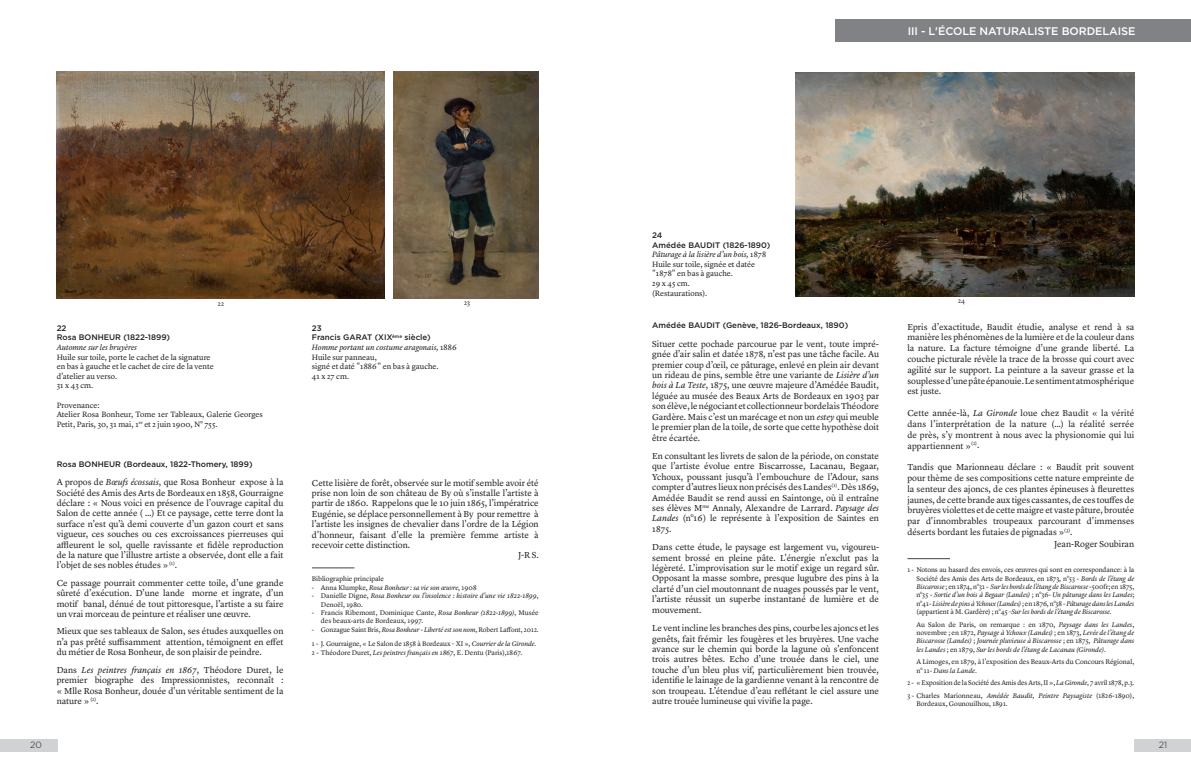
<style>
.page{position:relative;width:1191px;height:766px;background:#fff}
.page>*{position:absolute;margin:0;border:0;box-sizing:border-box;transform-origin:0 0}
.t1{font:500 11px "Gotham";letter-spacing:-.01em;color:#fff}
.t2{font:9px/10.4px "Lyon Text";color:#231f20;text-align:justify}
.t3{font:300 9px "Gotham";color:#231f20}
.t4{font:8px/9.6px "Lyon Text";color:#231f20}
.t5{font:500 8px/9.6px "Gotham";color:#231f20}
.t6{font:italic 8px "Lyon Text";color:#231f20}
.t7{font:italic 7px/8.4px "Lyon Text";letter-spacing:-.005em;color:#231f20;text-align:justify}
.t8{font:7px/8.4px "Lyon Text";color:#231f20}
.s1{font-style:italic}
.s2{font-style:normal}
</style>
<div class="page">
<div style="left:0;top:738px;width:57px;height:13px;background:#d1d2d4"></div>
<img style="left:56px;top:71px;width:328px;height:227px">
<img style="left:394px;top:71px;width:145px;height:227px">
<div style="left:1134px;top:738px;width:57px;height:13px;background:#d1d2d4"></div>
<img style="left:795px;top:72px;width:339px;height:224px">
<hr style="left:907px;top:558px;width:43px;height:1px;background:#231f20">
<hr style="left:312px;top:567px;width:42px;height:1px;background:#231f20">
<div style="left:835px;top:19px;width:356px;height:23px;background:#808285"></div>
<p class="t3" style="left:30px;top:739px;width:13px">20</p>
<p class="t8" style="left:218px;top:298px;width:8px">22</p>
<p class="t8" style="left:464px;top:298px;width:8px">23</p>
<p class="t5" style="left:57px;top:323px;width:115px">22<br>Rosa BONH EU R (1822-1899)</p>
<p class="t6" style="left:57px;top:341px;width:82px">Automne sur les bruyères</p>
<p class="t4" style="left:57px;top:351px;width:158px">Huile sur toile, porte le cachet de la signature en bas à gauche et le cachet de cire de la vente d’atelier au verso.<br>31 x 43 cm.</p>
<p class="t4" style="left:57px;top:399px;width:208px">Provenance:<br>Atelier Rosa Bonheur, Tome 1er Tableaux, Galerie Georges<br>Petit, Paris, 30, 31 mai, 1<sup>er</sup> et 2 juin 1900, N° 755.</p>
<p class="t5" style="left:57px;top:459px;width:197px">Rosa BONH EU R (Bordeaux, 1822-Thomery, 1899)</p>
<p class="t2" style="left:57px;top:476px;width:228px">A propos de <span class="s1">Bœufs écossais</span>, que Rosa Bonheur expose à la Société des Amis des Arts de Bordeaux en 1858, Gourraigne déclare : « Nous voici en présence de l’ouvrage capital du Salon de cette année ( …) Et ce paysage, cette terre dont la surface n’est qu’à demi couverte d’un gazon court et sans vigueur, ces souches ou ces excroissances pierreuses qui affleurent le sol, quelle ravissante et fidèle reproduction de la nature que l’illustre artiste a observée, dont elle a fait l’objet de ses nobles études » <sup>(1)</sup>.</p>
<p class="t2" style="left:57px;top:576px;width:228px">Ce passage pourrait commenter cette toile, d’une grande sûreté d’exécution. D’une lande morne et ingrate, d’un motif banal, dénué de tout pittoresque, l’artiste a su faire un vrai morceau de peinture et réaliser une œuvre.</p>
<p class="t2" style="left:57px;top:625px;width:228px">Mieux que ses tableaux de Salon, ses études auxquelles on n’a pas prêté suffisamment attention, témoignent en effet du métier de Rosa Bonheur, de son plaisir de peindre.</p>
<p class="t2" style="left:57px;top:663px;width:228px">Dans <span class="s1">Les peintres français en 1867</span>, Théodore Duret, le premier biographe des Impressionnistes, reconnaît : « Mlle Rosa Bonheur, douée d'un véritable sentiment de la nature » <sup>(2)</sup>.</p>
<p class="t5" style="left:312px;top:323px;width:120px">23<br>Francis GARAT (XIX<sup>ème</sup> siècle)</p>
<p class="t4" style="left:312px;top:342px;width:146px"><span class="s1">Homme portant un costume aragonais,</span> 1886<br>Huile sur panneau,<br>signé et daté "1886" en bas à gauche.<br>41 x 27 cm.</p>
<p class="t2" style="left:312px;top:476px;width:228px">Cette lisière de forêt, observée sur le motif semble avoir été</p>
<p class="t2" style="left:312px;top:487px;width:228px">prise non loin de son château de By où s’installe l’artiste à</p>
<p class="t2" style="left:312px;top:497px;width:228px">partir de 1860. Rappelons que le 10 juin 1865, l’impératrice</p>
<p class="t2" style="left:312px;top:507px;width:228px">Eugénie, se déplace personnellement à By pour remettre à</p>
<p class="t2" style="left:312px;top:518px;width:228px">l’artiste les insignes de chevalier dans l'ordre de la Légion</p>
<p class="t2" style="left:312px;top:528px;width:228px">d'honneur, faisant d'elle la première femme artiste à</p>
<p class="t2" style="left:312px;top:539px;width:100px">recevoir cette distinction.</p>
<p class="t2" style="left:518px;top:549px;width:22px">J-R S.</p>
<p class="t8" style="left:312px;top:574px;width:74px">Bibliographie principale</p>
<p class="t7" style="left:312px;top:582px;width:166px"><span class="s2">- Anna Klumpke,</span> Rosa Bonheur : sa vie son œuvre<span class="s2">, 1908</span></p>
<p class="t7" style="left:321px;top:591px;width:219px;text-indent:-9px"><span class="s2">- Danielle Digne,</span> Rosa Bonheur ou l'insolence : histoire d'une vie 1822-1899<span class="s2">,<br>Denoël, 1980.</span></p>
<p class="t8" style="left:321px;top:607px;width:219px;text-indent:-9px">- Francis Ribemont, Dominique Cante, <span class="s1">Rosa Bonheur (1822-1899)</span>, Musée des beaux-arts de Bordeaux, 1997.</p>
<p class="t8" style="left:312px;top:621px;width:228px;line-height:14.4px">- Gonzague Saint Bris, <span class="s1">Rosa Bonheur - Liberté est son nom</span>, Robert Laffont, 2012.<br>1 - J. Gourraigne, « Le Salon de 1858 à Bordeaux – XI », <span class="s1">Courrier de la Gironde</span>.</p>
<p class="t8" style="left:312px;top:647px;width:212px">2 - Théodore Duret, <span class="s1">Les peintres français en 1867</span>, E. Dentu (Paris),1867.</p>
<p class="t1" style="left:907px;top:24px;width:81px">I iI - l'école nat</p>
<p class="t1" style="left:1002px;top:24px;width:17px">ural</p>
<p class="t1" style="left:1034px;top:24px;width:12px">iste</p>
<p class="t1" style="left:1061px;top:24px;width:26px">bordela</p>
<p class="t1" style="left:1117px;top:24px;width:11px">ise</p>
<p class="t5" style="left:652px;top:230px;width:120px">24<br>Amédée BAU DIT (1826-1890)</p>
<p class="t4" style="left:652px;top:249px;width:115px"><span class="s1">Pâturage à la lisière d’un bois,</span> 1878<br>Huile sur toile, signée et datée "1878" en bas à gauche.<br>29 x 45 cm.<br>(Restaurations).</p>
<p class="t5" style="left:652px;top:320px;width:197px">Amédée BAU DIT (Genève, 1826-Bordeaux, 1890)</p>
<p class="t2" style="left:652px;top:338px;width:228px">Situer cette pochade parcourue par le vent, toute impré&shy;gnée d’air salin et datée 1878, n’est pas une tâche facile. Au premier coup d’œil, ce pâturage, enlevé en plein air devant un rideau de pins, semble être une variante de <span class="s1">Lisière d’un bois à La Teste</span>, 1875, une œuvre majeure d’Amédée Baudit, léguée au musée des Beaux Arts de Bordeaux en 1903 par son élève, le négociant et collectionneur bordelais Théodore Gardère. Mais c’est un marécage et non un <span class="s1">estey</span> qui meuble le premier plan de la toile, de sorte que cette hypothèse doit être écartée.</p>
<p class="t2" style="left:652px;top:450px;width:228px">En consultant les livrets de salon de la période, on constate que l’artiste évolue entre Biscarrosse, Lacanau, Begaar, Ychoux, poussant jusqu’à l’embouchure de l’Adour, sans compter d’autres lieux non précisés des Landes<sup>(1)</sup>. Dès 1869, Amédée Baudit se rend aussi en Saintonge, où il entraîne ses élèves M<sup>me</sup> Annaly, Alexandre de Larrard. <span class="s1">Paysage des Landes</span> (n°16) le représente à l’exposition de Saintes en 1875.</p>
<p class="t2" style="left:652px;top:541px;width:228px">Dans cette étude, le paysage est largement vu, vigoureu&shy;sement brossé en pleine pâte. L'énergie n'exclut pas la légèreté. L’improvisation sur le motif exige un regard sûr.<br>Opposant la masse sombre, presque lugubre des pins à la clarté d’un ciel moutonnant de nuages poussés par le vent, l’artiste réussit un superbe instantané de lumière et de mouvement.</p>
<p class="t2" style="left:652px;top:622px;width:228px">Le vent incline les branches des pins, courbe les ajoncs et les genêts, fait frémir les fougères et les bruyères. Une vache avance sur le chemin qui borde la lagune où s’enfoncent trois autres bêtes. Echo d’une trouée dans le ciel, une touche d’un bleu plus vif, particulièrement bien trouvée, identifie le lainage de la gardienne venant à la rencontre de son troupeau. L’étendue d’eau reflétant le ciel assure une autre trouée lumineuse qui vivifie la page.</p>
<p class="t8" style="left:958px;top:296px;width:8px">24</p>
<p class="t2" style="left:907px;top:320px;width:228px;line-height:10.8px">Epris d’exactitude, Baudit étudie, analyse et rend à sa manière les phénomènes de la lumière et de la couleur dans la nature. La facture témoigne d’une grande liberté. La couche picturale révèle la trace de la brosse qui court avec agilité sur le support. La peinture a la saveur grasse et la souplesse d’une pâte épanouie. Le sentiment atmosphérique est juste.</p>
<p class="t2" style="left:907px;top:407px;width:228px;line-height:10.8px">Cette année-là, <span class="s1">La Gironde</span> loue chez Baudit « la vérité dans l’interprétation de la nature (…) la réalité serrée de près, s’y montrent à nous avec la physionomie qui lui appartiennent »<sup>(2)</sup>.</p>
<p class="t2" style="left:907px;top:461px;width:228px;line-height:10.8px">Tandis que Marionneau déclare : « Baudit prit souvent pour thème de ses compositions cette nature empreinte de la senteur des ajoncs, de ces plantes épineuses à fleurettes jaunes, de cette brande aux tiges cassantes, de ces touffes de bruyères violettes et de cette maigre et vaste pâture, broutée par d'innombrables troupeaux parcourant d'immenses déserts bordant les futaies de pignadas »<sup>(3)</sup>.</p>
<p class="t2" style="left:1054px;top:538px;width:82px">Jean-Roger Soubiran</p>
<p class="t7" style="left:916px;top:565px;width:219px;text-indent:-9px"><span class="s2">1 - Notons au hasard des envois, ces œuvres qui sont en correspondance: à la Société des Amis des Arts de Bordeaux, en 1873, n°53 -</span> Bords de l’étang de Biscarosse <span class="s2">; en 1874, n°31 -</span> Sur les bords de l’étang de Biscarosse <span class="s2">-500fr; en 1875, n°35 -</span> Sortie d’un bois à Begaar (Landes) <span class="s2">; n°36-</span> Un pâturage dans les Landes<span class="s2">; n°41-</span> Lisière de pins à Ychoux (Landes) <span class="s2">; en 1876, n°38 -</span> Pâturage dans les Landes <span class="s2">(appartient à M. Gardère) ; n°45 –</span>Sur les bords de l’étang de Biscarosse.</p>
<p class="t7" style="left:916px;top:619px;width:219px"><span class="s2">Au Salon de Paris, on remarque : en 1870,</span> Paysage dans les Landes<span class="s2">, novembre ; en 1872,</span> Paysage à Ychoux (Landes) <span class="s2">; en 1873,</span> Levée de l’étang de Biscarosse (Landes) <span class="s2">;</span> Journée pluvieuse à Biscarosse <span class="s2">; en 1875,</span> Pâturage dans les Landes <span class="s2">; en 1879,</span> Sur les bords de l’étang de Lacanau (Gironde)<span class="s2">.</span></p>
<p class="t8" style="left:916px;top:657px;width:219px">A Limoges, en 1879, à l’exposition des Beaux-Arts du Concours Régional, n° 11- <span class="s1">Dans la Lande</span>.</p>
<p class="t8" style="left:907px;top:675px;width:228px;line-height:12.4px">2 - « Exposition de la Société des Amis des Arts, II », <span class="s1">La Gironde</span>, 7 avril 1878, p.3.<br>3 - Charles Marionneau, <span class="s1">Amédée Baudit, Peintre Paysagiste</span> (1826-1890),</p>
<p class="t8" style="left:916px;top:698px;width:93px">Bordeaux, Gounouilhou, 1891.</p>
<p class="t3" style="left:1158px;top:739px;width:10px">21</p>
</div>
